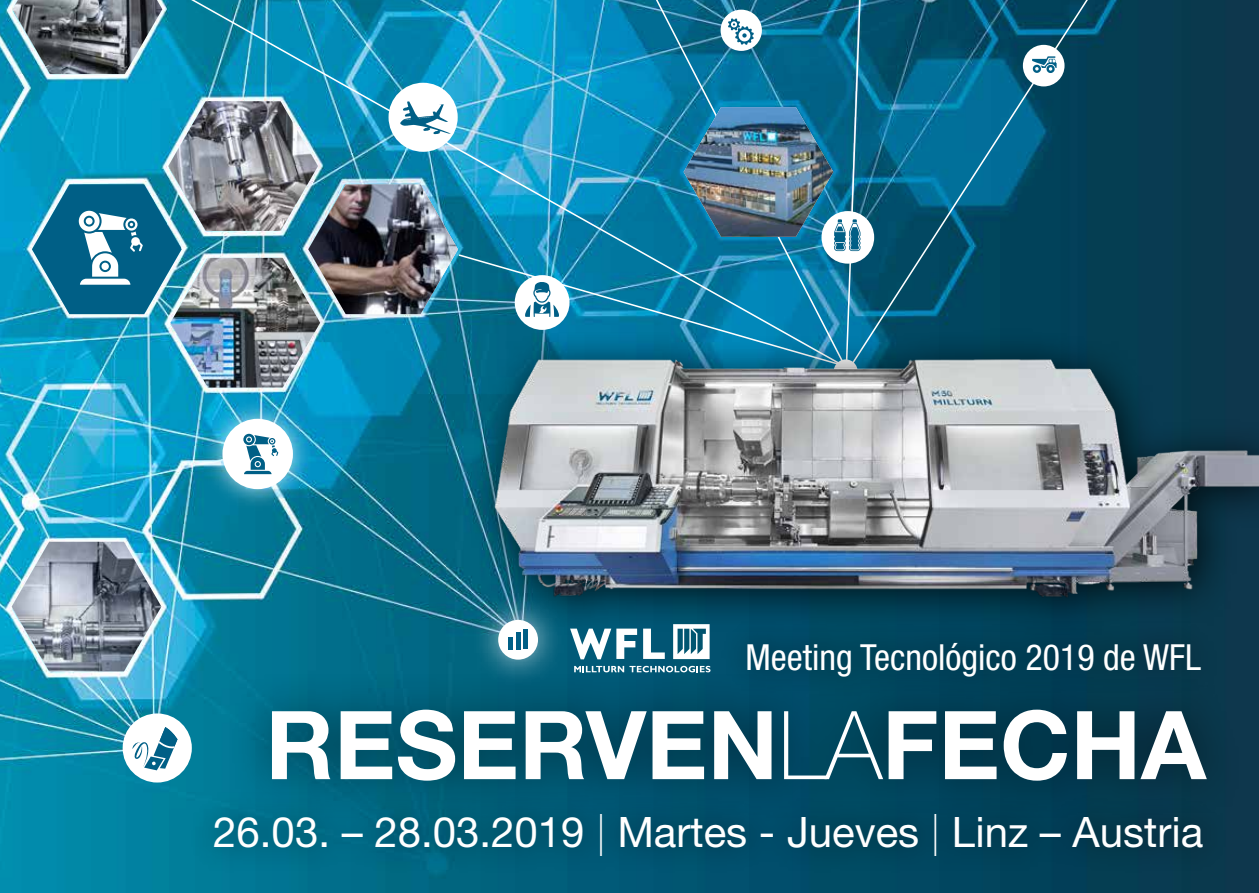
<style>
.page{position:relative;width:1259px;height:893px;background:#fff}
.page>*{position:absolute;margin:0;border:0;box-sizing:border-box;transform-origin:0 0}
.t1{font:700 95.1px "Helvetica Neue";color:#fff}
.t2{font:42px "Helvetica Neue LT Std";color:#fff}
.t3{font:condensed 36px "Helvetica Neue LT Std";color:#fff}
.s1{font-weight:100}
</style>
<div class="page">
<img style="left:0;top:0;width:1259px;height:893px">
<div style="left:201px;top:398px;width:114px;height:113px;background:#fff;opacity:.75"></div>
<div style="left:222px;top:419px;width:71px;height:70px;background:#fff;border-radius:50%"></div>
<svg style="left:243px;top:434px;width:35px;height:40px"></svg>
<div style="left:123px;top:713px;width:69px;height:69px;background:#fff;border-radius:50%"></div>
<div style="left:470px;top:591px;width:96px;height:97px;background:#fff;opacity:.75"></div>
<div style="left:498px;top:620px;width:40px;height:40px;background:#fff;border-radius:50%"></div>
<div style="left:523px;top:629px;width:5px;height:20px;background:#005f86"></div>
<hr style="left:516px;top:632px;width:4px;height:17px;background:#005f86">
<div style="left:508px;top:637px;width:5px;height:12px;background:#005f86"></div>
<img style="left:12px;top:542px;width:149px;height:129px">
<svg style="left:863px;top:0;width:255px;height:328px;background:#065371"></svg>
<svg style="left:132px;top:727px;width:45px;height:43px"></svg>
<div style="left:1023px;top:45px;width:41px;height:41px;background:#fff;border-radius:50%"></div>
<svg style="left:1032px;top:56px;width:24px;height:17px"></svg>
<img style="left:13px;top:0;width:850px;height:388px">
<div style="left:465px;top:328px;width:794px;height:310px;background:#000;opacity:.75"></div>
<img style="left:465px;top:347px;width:794px;height:271px">
<div style="left:719px;top:615px;width:506px;height:88px;background:#000;opacity:.47"></div>
<div style="left:188px;top:790px;width:1040px;height:88px;background:#000;opacity:.47"></div>
<div style="left:229px;top:668px;width:1016px;height:154px;background:#000;opacity:.47"></div>
<svg style="left:673px;top:624px;width:36px;height:35px"></svg>
<svg style="left:643px;top:629px;width:22px;height:30px"></svg>
<svg style="left:570px;top:629px;width:67px;height:30px"></svg>
<svg style="left:574px;top:666px;width:136px;height:6px"></svg>
<p class="t3" style="left:745px;top:636px;width:457px">Meeting Tecnológico 2019 de WFL</p>
<h1 class="t1" style="left:265px;top:671px;width:942px">RESERVEN<span class="s1">LA</span>FECHA</h1>
<p class="t2" style="left:213px;top:807px;width:991px">26.03. – 28.03.2019 <span class="s1">|</span> Martes - Jueves <span class="s1">|</span> Linz – Austria</p>
</div>
